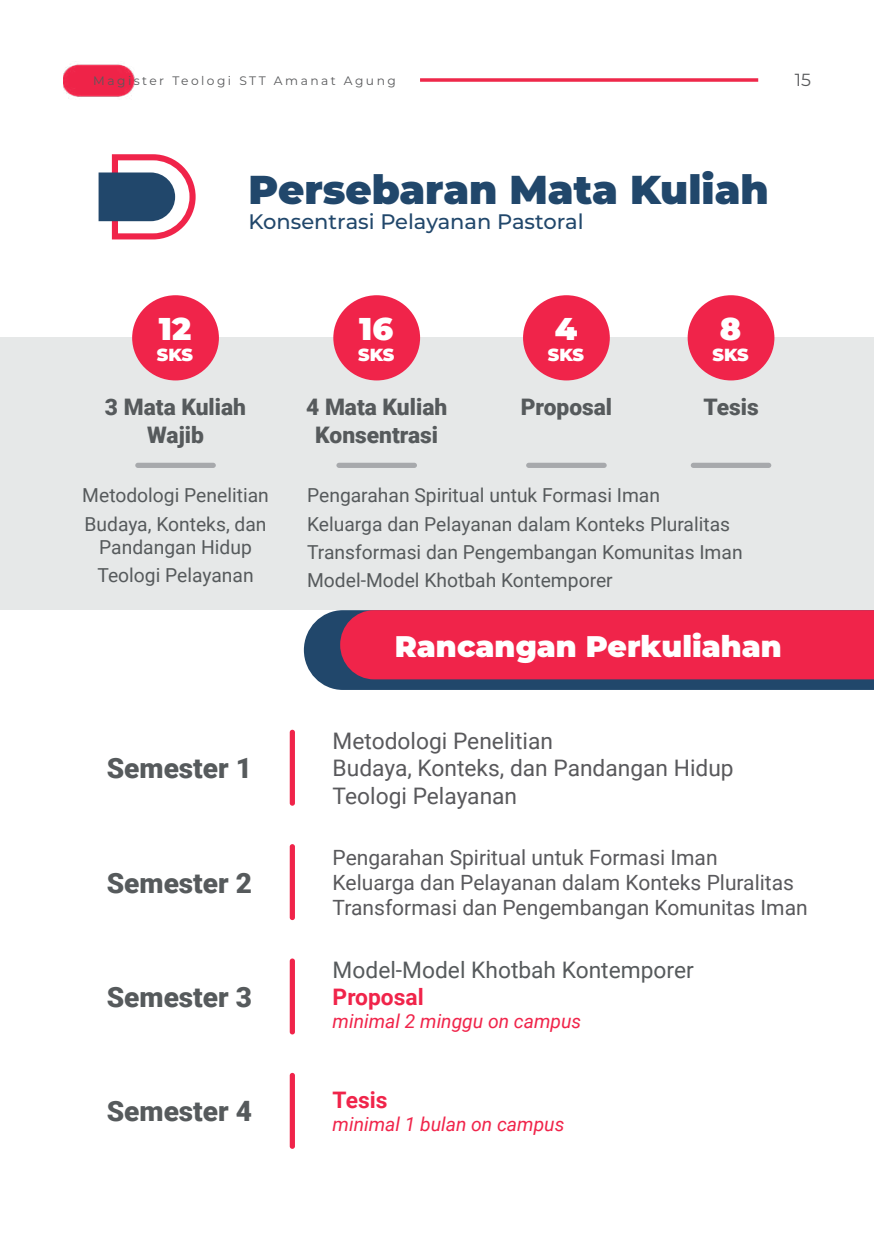
<style>
.page{position:relative;width:874px;height:1241px;background:#fff}
.page>*{position:absolute;margin:0;border:0;box-sizing:border-box;transform-origin:0 0}
.t1{font:900 40.25px "Montserrat";color:#21476b}
.t2{font:900 31.5px "Montserrat";color:#fff}
.t3{font:900 29.75px "Montserrat";color:#fff}
.t4{font:900 28px "Roboto";color:#565a5c}
.t5{font:22.75px/27.3px "Roboto";color:#59595c}
.t6{font:900 22.75px/27.3px "Roboto";color:#565a5c;text-align:center}
.t7{font:22.75px "Roboto";color:#565a5c}
.t8{font:700 22.75px "Roboto";color:#f0244a}
.t9{font:21px/25.2px "Roboto";color:#59595c}
.t10{font:500 21px "Montserrat";color:#21476b}
.t11{font:19.25px/28px "Roboto";color:#565a5c}
.t12{font:italic 19.25px "Roboto";color:#f0244a}
.t13{font:900 17.5px "Montserrat";letter-spacing:-.01em;color:#fff}
.t14{font:17.5px "Montserrat";color:#58595b}
.t15{font:12.25px "Montserrat";letter-spacing:.2em;color:#58595b}
</style>
<div class="page">
<svg style="left:420px;top:78px;width:337px;height:4px"></svg>
<img style="left:63px;top:64px;width:71px;height:35px">
<svg style="left:98px;top:154px;width:97px;height:85px"></svg>
<svg style="left:304px;top:610px;width:569px;height:79px;fill:#21476b"></svg>
<div style="left:340px;top:610px;width:533px;height:69px;background:#f0244a"></div>
<div style="left:0;top:337px;width:873px;height:273px;background:#e6e8e8"></div>
<div style="left:132px;top:295px;width:87px;height:85px;background:#f0244a;border-radius:50%"></div>
<div style="left:333px;top:295px;width:87px;height:85px;background:#f0244a;border-radius:50%"></div>
<div style="left:522px;top:295px;width:87px;height:85px;background:#f0244a;border-radius:50%"></div>
<div style="left:687px;top:295px;width:87px;height:85px;background:#f0244a;border-radius:50%"></div>
<div style="left:135px;top:462px;width:81px;height:6px;background:#a7a9ac;border-radius:3px"></div>
<div style="left:289px;top:729px;width:6px;height:76px;background:#f0244a;border-radius:3px"></div>
<div style="left:289px;top:844px;width:6px;height:75px;background:#f0244a;border-radius:3px"></div>
<div style="left:289px;top:958px;width:6px;height:76px;background:#f0244a;border-radius:3px"></div>
<div style="left:289px;top:1072px;width:6px;height:76px;background:#f0244a;border-radius:3px"></div>
<div style="left:526px;top:462px;width:80px;height:6px;background:#a7a9ac;border-radius:3px"></div>
<div style="left:336px;top:462px;width:81px;height:6px;background:#a7a9ac;border-radius:3px"></div>
<div style="left:690px;top:462px;width:80px;height:6px;background:#a7a9ac;border-radius:3px"></div>
<p class="t15" style="left:93px;top:72px;width:304px">Magister Teologi STT Amanat Agung</p>
<p class="t14" style="left:794px;top:67px;width:18px">15</p>
<h2 class="t2" style="left:159px;top:305px;width:34px">12</h2>
<p class="t13" style="left:157px;top:341px;width:38px">SKS</p>
<h1 class="t1" style="left:248px;top:159px;width:521px">Persebaran Mata Kuliah</h1>
<p class="t10" style="left:248px;top:207px;width:336px">Konsentrasi Pelayanan Pastoral</p>
<h2 class="t2" style="left:359px;top:305px;width:35px">16</h2>
<p class="t13" style="left:358px;top:341px;width:38px">SKS</p>
<h2 class="t2" style="left:554px;top:305px;width:24px">4</h2>
<p class="t13" style="left:547px;top:341px;width:38px">SKS</p>
<h2 class="t2" style="left:719px;top:305px;width:23px">8</h2>
<p class="t13" style="left:712px;top:341px;width:38px">SKS</p>
<p class="t6" style="left:105px;top:393px;width:142px">3 Mata Kuliah<br>Wajib</p>
<p class="t6" style="left:306px;top:393px;width:142px">4 Mata Kuliah</p>
<p class="t6" style="left:520px;top:393px;width:93px">Proposal</p>
<p class="t6" style="left:315px;top:420px;width:124px">Konsentrasi</p>
<p class="t6" style="left:703px;top:393px;width:57px">Tesis</p>
<p class="t11" style="left:82px;top:481px;width:188px">Metodologi Penelitian<br>Budaya, Konteks, dan</p>
<p class="t11" style="left:97px;top:532px;width:158px">Pandangan Hidup<br>Teologi Pelayanan</p>
<h3 class="t4" style="left:107px;top:748px;width:147px">Semester 1</h3>
<h3 class="t4" style="left:107px;top:862px;width:147px">Semester 2</h3>
<h3 class="t4" style="left:107px;top:977px;width:147px">Semester 3</h3>
<h3 class="t4" style="left:107px;top:1091px;width:147px">Semester 4</h3>
<p class="t11" style="left:307px;top:481px;width:437px">Pengarahan Spiritual untuk Formasi Iman<br>Keluarga dan Pelayanan dalam Konteks Pluralitas Transformasi dan Pengembangan Komunitas Iman Model-Model Khotbah Kontemporer</p>
<h3 class="t3" style="left:395px;top:623px;width:388px">Rancangan Perkuliahan</h3>
<p class="t5" style="left:332px;top:726px;width:402px">Metodologi Penelitian<br>Budaya, Konteks, dan Pandangan Hidup<br>Teologi Pelayanan</p>
<p class="t9" style="left:332px;top:843px;width:476px">Pengarahan Spiritual untuk Formasi Iman<br>Keluarga dan Pelayanan dalam Konteks Pluralitas<br>Transformasi dan Pengembangan Komunitas Iman</p>
<p class="t7" style="left:332px;top:953px;width:362px">Model-Model Khotbah Kontemporer</p>
<p class="t8" style="left:332px;top:980px;width:93px">Proposal</p>
<p class="t12" style="left:332px;top:1007px;width:250px">minimal 2 minggu on campus</p>
<p class="t8" style="left:332px;top:1083px;width:56px">Tesis</p>
<p class="t12" style="left:332px;top:1110px;width:233px">minimal 1 bulan on campus</p>
</div>
